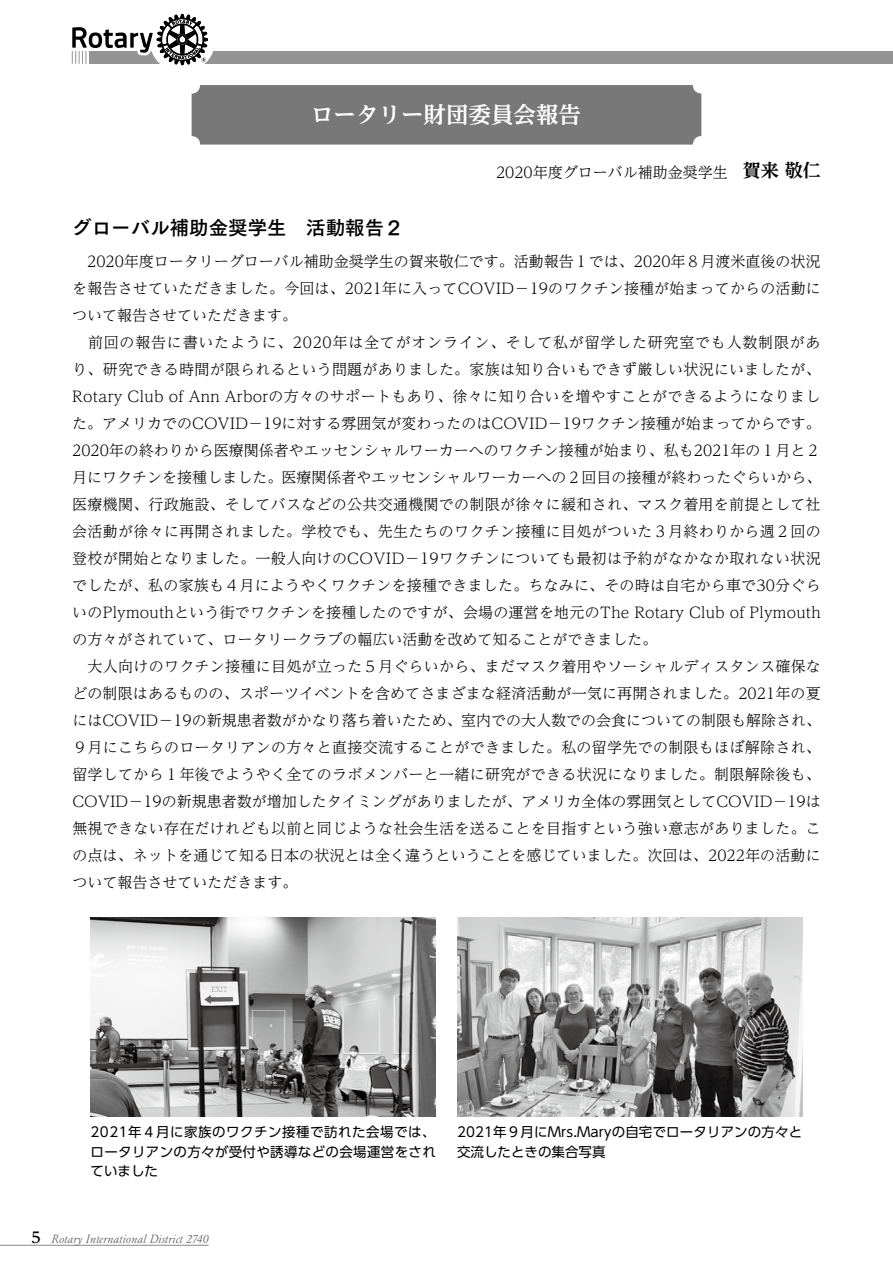
<style>
.page{position:relative;width:893px;height:1263px;background:#fff}
.page>*{position:absolute;margin:0;border:0;box-sizing:border-box;transform-origin:0 0}
.t1{font:700 22.5px "UD Reimin Pr 6";color:#fff}
.t2{font:19.5px "Tsuku Go Pro B";color:#000}
.t3{font:300 15px/27px "UD Reimin Pr 6";letter-spacing:.01em;color:#000}
.t4{font:13.5px/19.5px "UD Shin Go Pr 6";letter-spacing:.01em;color:#000;text-align:justify}
.t5{font:italic 12px "Ro Garamond";color:#656464}
.s1{font-weight:700;font-size:18px}
.s2{font-family:"UD Reimin Pr 6";font-weight:700;font-style:normal;font-size:15px;color:#000}
</style>
<div class="page">
<div style="left:89px;top:51px;width:804px;height:13px;background:#949495"></div>
<div style="left:149px;top:6px;width:66px;height:67px;background:#fff;border-radius:50%"></div>
<svg style="left:72px;top:13px;width:136px;height:52px"></svg>
<div style="left:192px;top:85px;width:509px;height:60px;background:#797878;border-radius:9px"></div>
<img style="left:91px;top:917px;width:345px;height:200px">
<img style="left:457px;top:917px;width:345px;height:200px">
<hr style="left:0;top:1245px;width:209px;height:1px;background:#949495">
<h1 class="t1" style="left:311px;top:96px;width:272px">ロータリー財団委員会報告</h1>
<p class="t3" style="left:496px;top:158px;width:10px">２０２０</p>
<p class="t3" style="left:533px;top:158px;width:289px">年度グローバル補助金奨学生　<span class="s1">賀来 敬仁</span></p>
<h2 class="t2" style="left:72px;top:211px;width:333px">グローバル補助金奨学生　活動報告２</h2>
<p class="t3" style="left:87px;top:247px;width:10px">２０２０</p>
<p class="t3" style="left:124px;top:247px;width:520px">年度ロータリーグローバル補助金奨学生の賀来敬仁です。活動報告１では、２０２０</p>
<p class="t3" style="left:670px;top:247px;width:152px">年８月渡米直後の状況</p>
<p class="t3" style="left:72px;top:274px;width:283px">を報告させていただきました。今回は、２０２</p>
<p class="t3" style="left:373px;top:274px;width:450px">１年に入ってＣＯＶＩＤ－１９のワクチン接種が始まってからの活動に</p>
<p class="t3" style="left:72px;top:301px;width:231px">ついて報告させていただきます。　前回の報告に書いたように、２０２０</p>
<p class="t3" style="left:72px;top:328px;width:750px;text-align:justify;text-indent:260px">年は全てがオンライン、そして私が留学した研究室でも人数制限があり、研究できる時間が限られるという問題がありました。家族は知り合いもできず厳しい状況にいましたが、Ｒｏｔａｒｙ ＣｌｕｂｏｆＡｎｎＡｒｂｏｒの方々のサポートもあり、徐々に知り合いを増やすことができるようになりました。アメリカでのＣＯＶＩＤ－１９に対する雰囲気が変わったのはＣＯＶＩＤ－１９ワクチン接種が始まってからです。２０２０</p>
<p class="t3" style="left:72px;top:436px;width:751px;text-indent:649px">１年の１月と２月にワクチンを接種しました。医療関係者やエッセンシャルワーカーへの２回目の接種が終わったぐらいから、医療機関、行政施設、そしてバスなどの公共交通機関での制限が徐々に緩和され、マスク着用を前提として社会活動が徐々に再開されました。学校でも、先生たちのワクチン接種に目処がついた３月終わりから週２回の登校が開始となりました。一般人向けのＣＯＶＩＤ－１９ワクチンについても最初は予約がなかなか取れない状況でしたが、私の家族も４月にようやくワクチンを接種できました。ちなみに、その時は自宅から車で３０分ぐらいのＰｌｙｍｏｕｔｈという街でワクチンを接種したのですが、会場の運営を地元のＴｈｅＲｏｔａｒｙ ＣｌｕｂｏｆＰｌｙｍｏｕｔｈの方々がされていて、ロータリークラブの幅広い活動を改めて知ることができました。<br>　大人向けのワクチン接種に目処が立った５月ぐらいから、まだマスク着用やソーシャルディスタンス確保などの制限はあるものの、スポーツイベントを含めてさまざまな経済活動が一気に再開されました。２０２</p>
<p class="t3" style="left:109px;top:436px;width:595px">年の終わりから医療関係者やエッセンシャルワーカーへのワクチン接種が始まり、私も２０２</p>
<p class="t3" style="left:72px;top:679px;width:750px;text-align:justify;text-indent:694px">１年の夏にはＣＯＶＩＤ－１９の新規患者数がかなり落ち着いたため、室内での大人数での会食についての制限も解除され、９月にこちらのロータリアンの方々と直接交流することができました。私の留学先での制限もほぼ解除され、留学してから１年後でようやく全てのラボメンバーと一緒に研究ができる状況になりました。制限解除後も、ＣＯＶＩＤ－１９の新規患者数が増加したタイミングがありましたが、アメリカ全体の雰囲気としてＣＯＶＩＤ－１９は無視できない存在だけれども以前と同じような社会生活を送ることを目指すという強い意志がありました。この点は、ネットを通じて知る日本の状況とは全く違うということを感じていました。次回は、２０２２</p>
<p class="t3" style="left:745px;top:841px;width:77px">年の活動に</p>
<p class="t3" style="left:72px;top:868px;width:227px">ついて報告させていただきます。</p>
<p class="t4" style="left:91px;top:1122px;width:347px;text-indent:28px">１年４月に家族のワクチン接種で訪れた会場では、ロータリアンの方々が受付や誘導などの会場運営をされていました</p>
<p class="t4" style="left:457px;top:1122px;width:10px">２０２</p>
<p class="t4" style="left:457px;top:1122px;width:347px;text-indent:27px">１年９月にＭｒｓ.Ｍａｒｙの自宅でロータリアンの方々と交流したときの集合写真</p>
<p class="t4" style="left:91px;top:1122px;width:10px">２０２</p>
<p class="t5" style="left:32px;top:1232px;width:179px"><span class="s2">5</span> Rotary International District 2740</p>
</div>
